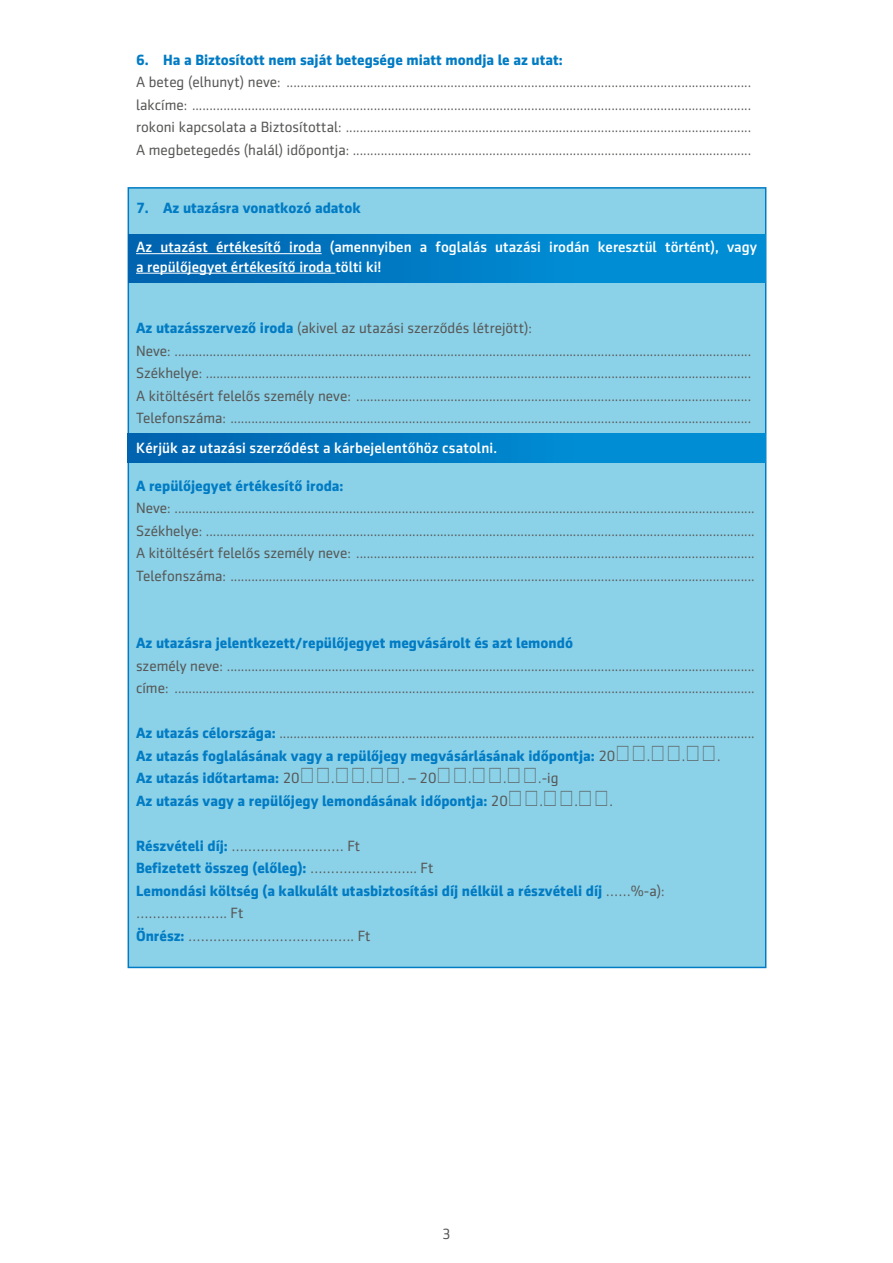
<style>
.page{position:relative;width:893px;height:1263px;background:#fff}
.page>*{position:absolute;margin:0;border:0;box-sizing:border-box;transform-origin:0 0}
.t1{font:15px/22.5px "Sentico Sans DT";color:#575756}
.t2{font:700 15px/22.5px "Sentico Sans DT";color:#007bc4}
.t3{font:500 15px/19.5px "Sentico Sans DT";color:#fff}
.s1{font-weight:700;color:#007bc4}
.s2{font-weight:400;color:#575756}
</style>
<div class="page">
<div style="left:128px;top:187px;width:638px;height:781px;background:#8bd1e7;border:2px solid #007bc4"></div>
<div style="left:128px;top:235px;width:638px;height:48px;background:linear-gradient(to right,#0063ae,#0096dc)"></div>
<hr style="left:136px;top:253px;width:186px;height:1px;background:#fff">
<hr style="left:136px;top:273px;width:199px;height:1px;background:#fff">
<div style="left:128px;top:434px;width:637px;height:28px;background:linear-gradient(to right,#0063ae,#0096dc)"></div>
<p class="t2" style="left:136px;top:48px;width:428px">6. Ha a Biztosított nem saját betegsége miatt mondja le az utat:</p>
<p class="t1" style="left:136px;top:71px;width:617px;text-align:justify">A beteg (elhunyt) neve: ..................................................................................................................................... lakcíme: ................................................................................................................................................................ rokoni kapcsolata a Biztosítottal: ....................................................................................................................<br>A megbetegedés (halál) időpontja: ..................................................................................................................</p>
<p class="t2" style="left:136px;top:197px;width:226px">7. Az utazásra vonatkozó adatok</p>
<p class="t3" style="left:136px;top:237px;width:622px">Az utazást értékesítő iroda (amennyiben a foglalás utazási irodán keresztül történt), vagy a repülőjegyet értékesítő iroda tölti ki!</p>
<p class="t1" style="left:136px;top:317px;width:617px"><span class="s1">Az utazásszervező iroda</span> (akivel az utazási szerződés létrejött):<br>Neve: .....................................................................................................................................................................<br>Székhelye: ............................................................................................................................................................<br>A kitöltésért felelős személy neve: .................................................................................................................<br>Telefonszáma: .....................................................................................................................................................</p>
<p class="t3" style="left:136px;top:438px;width:362px">Kérjük az utazási szerződést a kárbejelentőhöz csatolni.</p>
<p class="t2" style="left:136px;top:474px;width:209px">A repülőjegyet értékesítő iroda:</p>
<p class="t1" style="left:136px;top:497px;width:620px;text-align:justify">Neve: ......................................................................................................................................................................<br>Székhelye: .............................................................................................................................................................<br>A kitöltésért felelős személy neve: ..................................................................................................................<br>Telefonszáma: ......................................................................................................................................................</p>
<p class="t2" style="left:136px;top:632px;width:438px">Az utazásra jelentkezett/repülőjegyet megvásárolt és azt lemondó</p>
<p class="t1" style="left:136px;top:654px;width:620px">személy neve: ....................................................................................................................................................... címe: ......................................................................................................................................................................</p>
<p class="t1" style="left:136px;top:722px;width:620px"><span class="s1">Az utazás célországa:</span> ........................................................................................................................................<br><span class="s1">Az utazás foglalásának vagy a repülőjegy megvásárlásának időpontja:</span> 20</p>
<p class="t1" style="left:647px;top:744px;width:5px">.</p>
<p class="t1" style="left:682px;top:744px;width:5px">.</p>
<p class="t1" style="left:717px;top:744px;width:5px">.</p>
<p class="t2" style="left:136px;top:767px;width:165px">Az utazás időtartama: <span class="s2">20</span></p>
<p class="t1" style="left:331px;top:767px;width:5px">.</p>
<p class="t1" style="left:366px;top:767px;width:5px">.</p>
<p class="t1" style="left:401px;top:767px;width:37px">. – 20</p>
<p class="t1" style="left:468px;top:767px;width:5px">.</p>
<p class="t1" style="left:503px;top:767px;width:5px">.</p>
<p class="t1" style="left:538px;top:767px;width:22px">.-ig</p>
<p class="t2" style="left:136px;top:789px;width:373px">Az utazás vagy a repülőjegy lemondásának időpontja: <span class="s2">20</span></p>
<p class="t1" style="left:539px;top:789px;width:5px">.</p>
<p class="t1" style="left:574px;top:789px;width:5px">.</p>
<p class="t1" style="left:609px;top:789px;width:5px">.</p>
<p class="t2" style="left:136px;top:834px;width:530px">Részvételi díj: <span class="s2">……………………… Ft<br></span>Befizetett összeg (előleg): <span class="s2">…………………….. Ft<br></span>Lemondási költség (a kalkulált utasbiztosítási díj nélkül a részvételi díj <span class="s2">……%-a): …………………. Ft<br></span>Önrész: <span class="s2">…………………………………. Ft</span></p>
<p class="t1" style="left:442px;top:1222px;width:10px">3</p>
</div>
